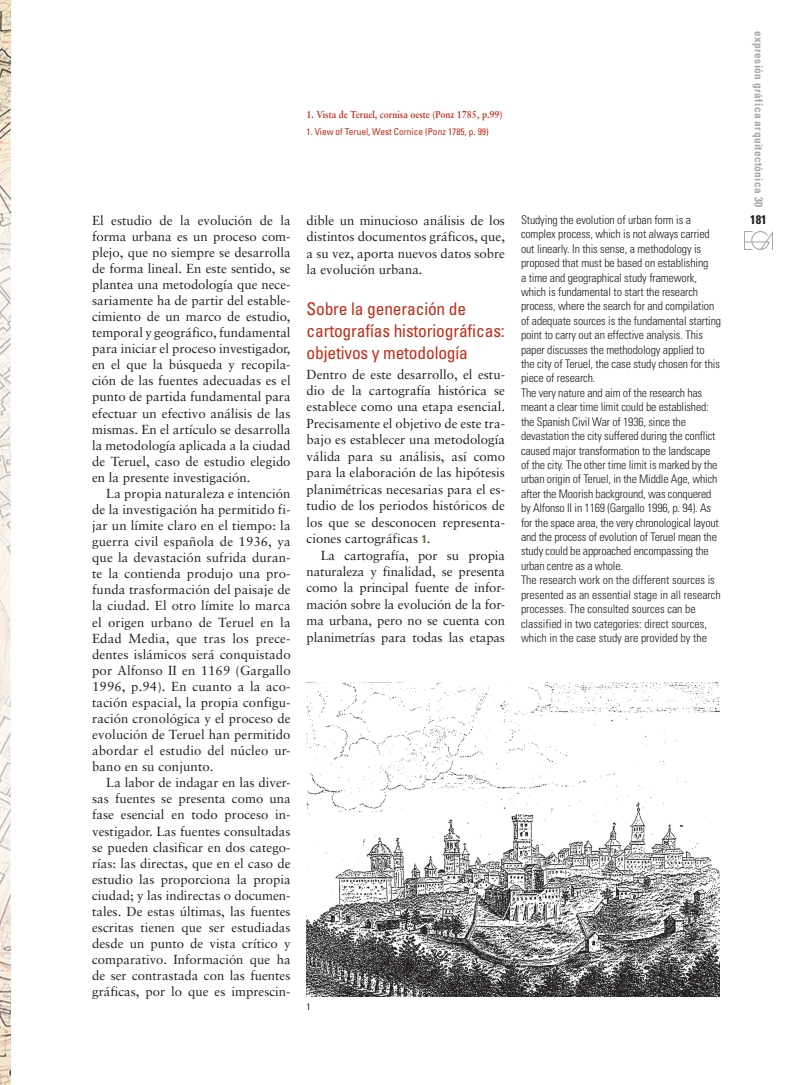
<style>
.page{position:relative;width:801px;height:1085px;background:#fff}
.page>*{position:absolute;margin:0;border:0;box-sizing:border-box;transform-origin:0 0}
.t1{font:condensed 17.5px/21.6px "Univers";letter-spacing:-.01em;color:#c02d19}
.t2{font:13.12px/16.1px "Sabon";color:#231f20;text-align:justify}
.t3{font:700 condensed 12.5px "Univers";color:#231f20}
.t4{font:300 condensed 11.88px/14.4px "Univers";letter-spacing:-.01em;color:#231f20}
.t5{font:700 condensed 11.25px "Univers";letter-spacing:.035em;color:#a8a9ad}
.t6{font:700 10px "Sabon";color:#c02d19;scale:.9 1}
.t7{font:condensed 9.38px "Univers";color:#c02d19}
.t8{font:condensed 9.38px "Univers";color:#231f20}
.s1{font-family:"Univers";font-weight:700;font-stretch:condensed;font-size:11.25px;color:#6d6a4a}
</style>
<div class="page">
<img style="left:0;top:986px;width:11px;height:98px">
<img style="left:0;top:97px;width:11px;height:72px">
<svg style="left:0;top:91px;width:11px;height:6px"></svg>
<img style="left:0;top:0;width:11px;height:91px">
<img style="left:0;top:169px;width:11px;height:817px">
<img style="left:744px;top:231px;width:28px;height:18px">
<img style="left:306px;top:682px;width:413px;height:314px">
<p class="t6" style="left:306px;top:108px;width:219px">1. vista de teruel, cornisa oeste (ponz 1785, p.99)</p>
<p class="t7" style="left:306px;top:125px;width:184px">1. View of Teruel, West Cornice (Ponz 1785, p. 99)</p>
<p class="t2" style="left:92px;top:212px;width:200px">El estudio de la evolución de la forma urbana es un proceso com&shy;plejo, que no siempre se desarrolla de forma lineal. En este sentido, se plantea una metodología que nece&shy;sariamente ha de partir del estable&shy;cimiento de un marco de estudio, temporal y geográfico, fundamental para iniciar el proceso investigador, en el que la búsqueda y recopila&shy;ción de las fuentes adecuadas es el punto de partida fundamental para efectuar un efectivo análisis de las mismas. En el artículo se desarrolla la metodología aplicada a la ciudad de Teruel, caso de estudio elegido en la presente investigación.</p>
<p class="t2" style="left:92px;top:485px;width:200px;text-indent:14px">La propia naturaleza e intención de la investigación ha permitido fi&shy;jar un límite claro en el tiempo: la guerra civil española de 1936, ya que la devastación sufrida duran&shy;te la contienda produjo una pro&shy;funda trasformación del paisaje de la ciudad. El otro límite lo marca el origen urbano de Teruel en la Edad Media, que tras los prece&shy;dentes islámicos será conquistado por Alfonso II en 1169 (Gargallo 1996, p.94). En cuanto a la aco&shy;tación espacial, la propia configu&shy;ración cronológica y el proceso de evolución de Teruel han permitido abordar el estudio del núcleo ur&shy;bano en su conjunto.</p>
<p class="t2" style="left:92px;top:774px;width:200px;text-indent:14px">La labor de indagar en las diver&shy;sas fuentes se presenta como una fase esencial en todo proceso in&shy;vestigador. Las fuentes consultadas se pueden clasificar en dos catego&shy;rías: las directas, que en el caso de estudio las proporciona la propia ciudad; y las indirectas o documen&shy;tales. De estas últimas, las fuentes escritas tienen que ser estudiadas desde un punto de vista crítico y comparativo. Información que ha de ser contrastada con las fuentes gráficas, por lo que es imprescin-</p>
<p class="t2" style="left:306px;top:212px;width:200px">dible un minucioso análisis de los distintos documentos gráficos, que, a su vez, aporta nuevos datos sobre la evolución urbana.</p>
<h1 class="t1" style="left:306px;top:298px;width:200px">Sobre la generación de cartografías historiográficas: objetivos y metodología</h1>
<p class="t2" style="left:306px;top:365px;width:200px">Dentro de este desarrollo, el estu&shy;dio de la cartografía histórica se establece como una etapa esencial.<br>Precisamente el objetivo de este tra&shy;bajo es establecer una metodología válida para su análisis, así como para la elaboración de las hipótesis planimétricas necesarias para el es&shy;tudio de los periodos históricos de los que se desconocen representa&shy;ciones cartográficas <span class="s1">1</span>.</p>
<p class="t2" style="left:306px;top:546px;width:200px;text-indent:14px">La cartografía, por su propia naturaleza y finalidad, se presenta como la principal fuente de infor&shy;mación sobre la evolución de la for&shy;ma urbana, pero no se cuenta con planimetrías para todas las etapas</p>
<p class="t4" style="left:521px;top:212px;width:202px">Studying the evolution of urban form is a complex process, which is not always carried out linearly. In this sense, a methodology is proposed that must be based on establishing<br>a time and geographical study framework, which is fundamental to start the research process, where the search for and compilation of adequate sources is the fundamental starting point to carry out an effective analysis. This paper discusses the methodology applied to the city of Teruel, the case study chosen for this piece of research.<br>The very nature and aim of the research has meant a clear time limit could be established: the Spanish Civil War of 1936, since the devastation the city suffered during the conflict caused major transformation to the landscape of the city. The other time limit is marked by the urban origin of Teruel, in the Middle Age, which after the Moorish background, was conquered by Alfonso II in 1169 (Gargallo 1996, p. 94). As for the space area, the very chronological layout and the process of evolution of Teruel mean the study could be approached encompassing the urban centre as a whole.<br>The research work on the different sources is presented as an essential stage in all research processes. The consulted sources can be classified in two categories: direct sources, which in the case study are provided by the</p>
<p class="t8" style="left:306px;top:1000px;width:6px">1</p>
<p class="t5" style="left:766px;top:31px;width:177px;rotate:90deg">expresión gráfica arquitectónica 30</p>
<p class="t3" style="left:750px;top:212px;width:18px">181</p>
</div>
